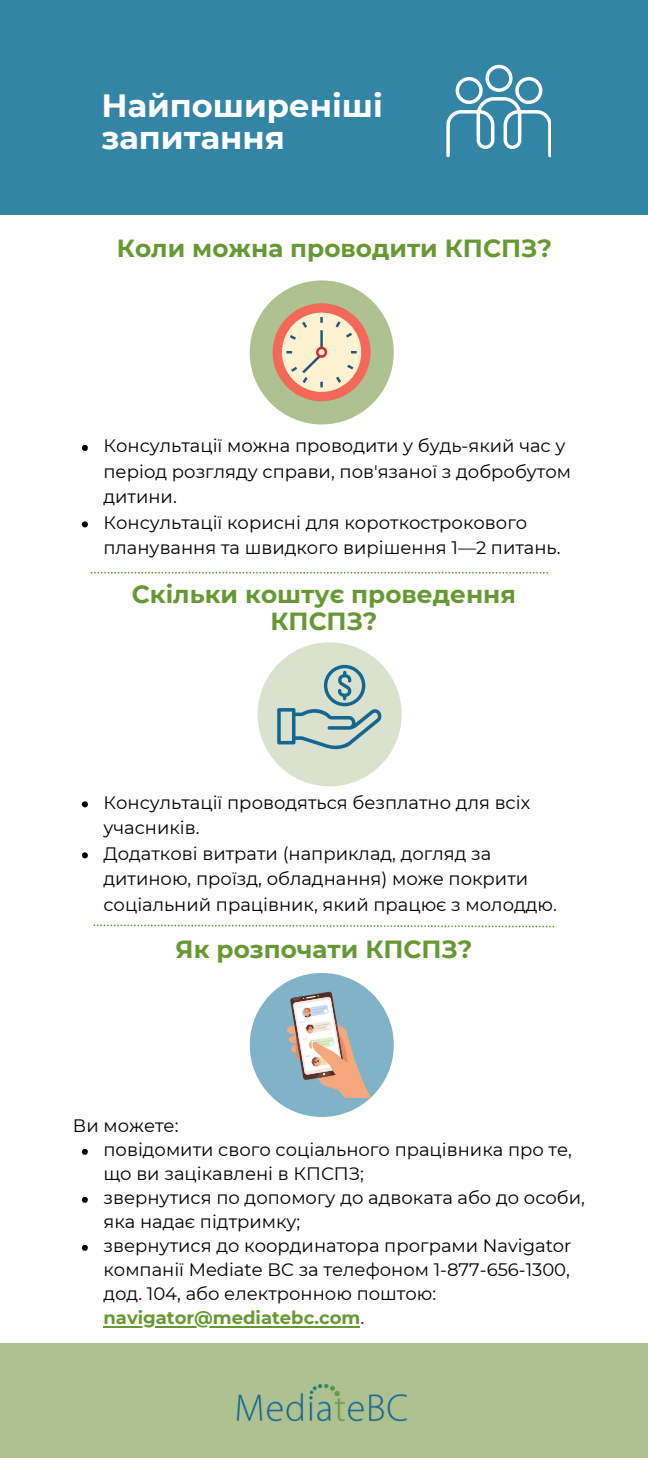
<style>
.page{position:relative;width:648px;height:1458px;background:#fff}
.page>*{position:absolute;margin:0;border:0;box-sizing:border-box;transform-origin:0 0}
.t1{font:700 32.18px/31.9px "Montserrat";color:#fff}
.t2{font:700 24.75px/27px "Montserrat";color:#693;text-align:center}
.t3{font:18px/25.4px "Montserrat";color:#000}
.t4{font:700 18px "Montserrat";color:#693}
.s1{font-weight:400;color:#000}
</style>
<div class="page">
<div style="left:0;top:1343px;width:648px;height:115px;background:#adc191"></div>
<div style="left:250px;top:280px;width:144px;height:144px;background:#adc191;border-radius:50%"></div>
<div style="left:258px;top:642px;width:144px;height:144px;background:#dae1cd;border-radius:50%"></div>
<div style="left:250px;top:973px;width:144px;height:144px;background:#80b3c8;border-radius:50%"></div>
<div style="left:0;top:0;width:648px;height:215px;background:#3385a6"></div>
<svg style="left:91px;top:572px;width:457px;height:2px"></svg>
<svg style="left:94px;top:924px;width:460px;height:3px"></svg>
<svg style="left:446px;top:65px;width:105px;height:92px"></svg>
<div style="left:273px;top:303px;width:98px;height:98px;background:#f36856;border-radius:50%"></div>
<div style="left:282px;top:313px;width:79px;height:79px;background:#fef2d0;border-radius:50%"></div>
<svg style="left:320px;top:317px;width:3px;height:6px"></svg>
<svg style="left:351px;top:351px;width:6px;height:2px"></svg>
<svg style="left:335px;top:319px;width:20px;height:19px"></svg>
<svg style="left:336px;top:364px;width:20px;height:22px"></svg>
<svg style="left:287px;top:319px;width:20px;height:21px"></svg>
<hr style="left:320px;top:330px;width:3px;height:18px;background:#24537c">
<svg style="left:286px;top:351px;width:37px;height:36px"></svg>
<div style="left:316px;top:347px;width:11px;height:11px;border:2px solid #d7282f;border-radius:50%"></div>
<svg style="left:277px;top:665px;width:105px;height:84px"></svg>
<svg style="left:287px;top:992px;width:84px;height:106px"></svg>
<svg style="left:82px;top:801px;width:6px;height:6px"></svg>
<svg style="left:82px;top:852px;width:6px;height:6px"></svg>
<svg style="left:82px;top:445px;width:6px;height:6px"></svg>
<svg style="left:82px;top:521px;width:6px;height:6px"></svg>
<svg style="left:82px;top:1149px;width:6px;height:6px"></svg>
<svg style="left:82px;top:1197px;width:6px;height:6px"></svg>
<svg style="left:82px;top:1245px;width:6px;height:6px"></svg>
<hr style="left:103px;top:1326px;width:257px;height:1px;background:#693">
<img style="left:236px;top:1383px;width:172px;height:39px">
<h1 class="t1" style="left:101px;top:89px;width:283px">Найпоширеніші запитання</h1>
<p class="t2" style="left:117px;top:234px;width:437px">Коли можна проводити КПСПЗ?</p>
<p class="t3" style="left:103px;top:433px;width:469px">Консультації можна проводити у будь-який час у період розгляду справи, пов'язаної з добробутом дитини.</p>
<p class="t3" style="left:103px;top:510px;width:459px">Консультації корисні для короткострокового планування та швидкого вирішення 1—2 питань.</p>
<p class="t2" style="left:132px;top:581px;width:386px">Скільки коштує проведення<br>КПСПЗ?</p>
<p class="t3" style="left:103px;top:790px;width:428px">Консультації проводяться безплатно для всіх учасників.</p>
<h2 class="t3" style="left:103px;top:841px;width:455px">Додаткові витрати (наприклад, догляд за дитиною, проїзд, обладнання) може покрити соціальний працівник, який працює з молоддю.</h2>
<h2 class="t2" style="left:176px;top:936px;width:298px">Як розпочати КПСПЗ?</h2>
<p class="t3" style="left:73px;top:1113px;width:107px">Ви можете:</p>
<p class="t3" style="left:103px;top:1138px;width:470px;line-height:24.1px">повідомити свого соціального працівника про те, що ви зацікавлені в КПСПЗ;</p>
<h2 class="t3" style="left:103px;top:1186px;width:483px;line-height:24.1px">звернутися по допомогу до адвоката або до особи, яка надає підтримку;</h2>
<p class="t3" style="left:103px;top:1234px;width:470px;line-height:24.1px;text-align:justify">звернутися до координатора програми Navigator компанії Mediate BC за телефоном 1-877-656-1300, дод. 104, або електронною поштою:</p>
<p class="t4" style="left:103px;top:1307px;width:262px">navigator@mediatebc.com<span class="s1">.</span></p>
</div>
